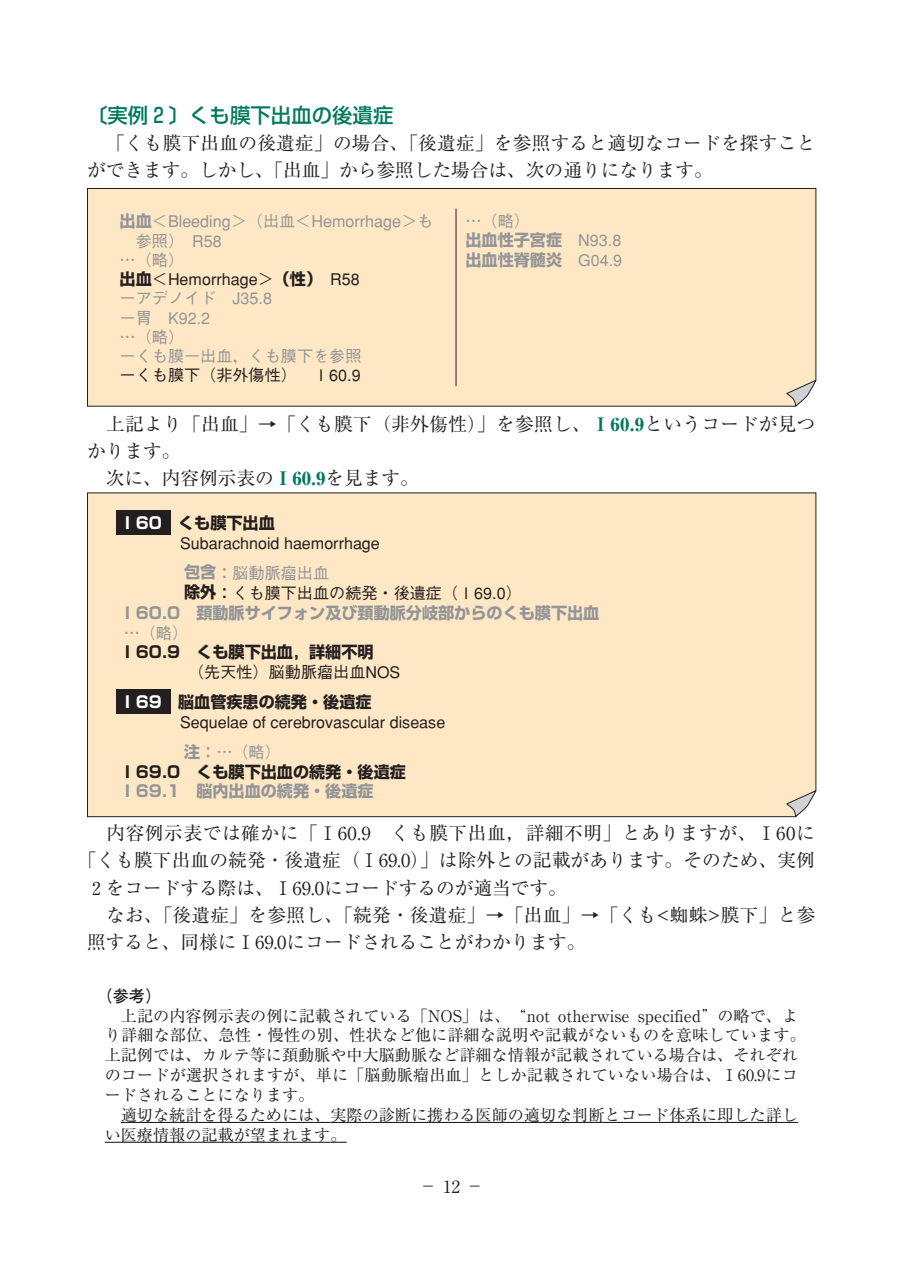
<style>
.page{position:relative;width:903px;height:1275px;background:#fff}
.page>*{position:absolute;margin:0;border:0;box-sizing:border-box;transform-origin:0 0}
.t1{font:500 20.47px "Shin Go";color:#017a5e}
.t2{font:18.72px/27.3px "Ryumin";letter-spacing:.005em;color:#231f20}
.t3{font:18.72px "Ryumin";letter-spacing:.03em;color:#231f20}
.t4{font:17.5px "Ryumin";color:#231f20}
.t5{font:16.1px/19.8px "Ryumin";letter-spacing:.005em;color:#231f20}
.t6{font:500 16.1px/29.8px "Gothic BBB";color:#231f20}
.t7{font:500 16.1px/19.2px "Gothic BBB";color:#939598}
.t8{font:700 16.1px/19.2px "Shin Go";color:#939598}
.t9{font:700 16.1px "Shin Go";color:#231f20}
.t10{font:700 16.1px "Futo Go B101";color:#231f20}
.s1{font-family:"Shin Go";font-weight:700}
.s2{font-family:"Shin Go";font-weight:700;color:#231f20}
.s3{color:#231f20}
.s4{font-family:"Gothic BBB";font-weight:500}
.s5{font-weight:800;color:#017a5e}
.s6{color:#fff}
.s7{font-family:"Shin Go";font-weight:700;color:#939598}
.s8{color:#939598}
</style>
<div class="page">
<div style="left:87px;top:492px;width:730px;height:325px;background:#fee7c4"></div>
<svg style="left:786px;top:790px;width:30px;height:27px"></svg>
<div style="left:117px;top:510px;width:54px;height:25px;background:#231f20"></div>
<div style="left:117px;top:689px;width:54px;height:25px;background:#231f20"></div>
<hr style="left:121px;top:1122px;width:193px;height:1px;background:#231f20">
<svg style="left:314px;top:1122px;width:16px;height:1px"></svg>
<hr style="left:330px;top:1122px;width:468px;height:1px;background:#231f20">
<hr style="left:105px;top:1142px;width:225px;height:1px;background:#231f20">
<svg style="left:330px;top:1142px;width:17px;height:1px"></svg>
<div style="left:87px;top:188px;width:730px;height:219px;background:#fee7c4"></div>
<svg style="left:786px;top:380px;width:30px;height:27px"></svg>
<hr style="left:456px;top:209px;width:1px;height:177px;background:#231f20">
<p class="t1" style="left:87px;top:102px;width:308px">〔実例２〕くも膜下出血の後遺症</p>
<p class="t2" style="left:87px;top:129px;width:730px;text-indent:19px">「くも膜下出血の後遺症」の場合、「後遺症」を参照すると適切なコードを探すことができます。しかし、「出血」から参照した場合は、次の通りになります。</p>
<p class="t7" style="left:120px;top:212px;width:315px"><span class="s1">出血</span>＜Bleeding＞（出血＜Hemorrhage＞も　参照） R58<br>…（略）<br><span class="s2">出血</span><span class="s3">＜Hemorrhage＞</span><span class="s2">（性）</span> <span class="s3">R58<br></span>－アデノイド J35.8<br>－胃　K92.2<br>…（略）<br>－くも膜－出血，くも膜下を参照</p>
<p class="t6" style="left:120px;top:361px;width:242px">－くも膜下（非外傷性） Ｉ60.9</p>
<p class="t7" style="left:465px;top:212px;width:66px">…（略）</p>
<p class="t8" style="left:465px;top:230px;width:158px">出血性子宮症 <span class="s4">N93.8</span>出血性脊髄炎 <span class="s4">G04.9</span></p>
<p class="t2" style="left:106px;top:410px;width:711px">上記より「出血」→「くも膜下（非外傷性）」を参照し、<span class="s5">Ｉ60.9</span>というコードが見つ</p>
<p class="t2" style="left:87px;top:437px;width:95px">かります。</p>
<p class="t2" style="left:106px;top:464px;width:314px">次に、内容例示表の<span class="s5">Ｉ60.9</span>を見ます。</p>
<p class="t9" style="left:120px;top:512px;width:157px"><span class="s6">Ｉ60</span> くも膜下出血</p>
<p class="t6" style="left:180px;top:529px;width:201px">Subarachnoid haemorrhage<span class="s7">包含</span><span class="s8">：脳動脈瘤出血</span></p>
<p class="t6" style="left:184px;top:579px;width:339px"><span class="s1">除外</span>：くも膜下出血の続発・後遺症（Ｉ69.0）</p>
<p class="t8" style="left:120px;top:602px;width:481px">Ｉ60.0 頚動脈サイフォン及び頚動脈分岐部からのくも膜下出血</p>
<p class="t7" style="left:124px;top:623px;width:66px">…（略）</p>
<p class="t9" style="left:120px;top:641px;width:255px">Ｉ60.9 くも膜下出血，詳細不明</p>
<p class="t6" style="left:188px;top:658px;width:214px">（先天性）脳動脈瘤出血NOS</p>
<p class="t9" style="left:120px;top:691px;width:253px"><span class="s6">Ｉ69</span> 脳血管疾患の続発・後遺症</p>
<p class="t6" style="left:180px;top:708px;width:267px">Sequelae of cerebrovascular disease<span class="s7">注</span><span class="s8">：…（略）</span></p>
<p class="t9" style="left:120px;top:761px;width:288px">Ｉ69.0 くも膜下出血の続発・後遺症</p>
<p class="t8" style="left:120px;top:781px;width:255px">Ｉ69.1 脳内出血の続発・後遺症</p>
<p class="t3" style="left:106px;top:822px;width:710px">内容例示表では確かに「Ｉ60.9 くも膜下出血，詳細不明」とありますが、Ｉ60に</p>
<p class="t2" style="left:78px;top:846px;width:739px">「くも膜下出血の続発・後遺症（Ｉ69.0）」は除外との記載があります。そのため、実例</p>
<p class="t2" style="left:87px;top:874px;width:481px">２をコードする際は、Ｉ69.0にコードするのが適当です。</p>
<p class="t2" style="left:106px;top:901px;width:711px">なお、「後遺症」を参照し、「続発・後遺症」→「出血」→「くも&lt;蜘蛛&gt;膜下」と参</p>
<p class="t2" style="left:87px;top:928px;width:500px">照すると、同様にＩ69.0にコードされることがわかります。</p>
<p class="t10" style="left:97px;top:986px;width:66px">（参考）</p>
<p class="t5" style="left:105px;top:1005px;width:703px;text-indent:16px">上記の内容例示表の例に記載されている「NOS」は、 not otherwise specified の略で、より詳細な部位、急性・慢性の別、性状など他に詳細な説明や記載がないものを意味しています。上記例では、カルテ等に頚動脈や中大脳動脈など詳細な情報が記載されている場合は、それぞれのコードが選択されますが、単に「脳動脈瘤出血」としか記載されていない場合は、Ｉ60.9にコードされることになります。</p>
<p class="t5" style="left:105px;top:1105px;width:695px;text-indent:16px">適切な統計を得るためには、実際の診断に携わる医師の適切な判断とコード体系に即した詳しい医療情報の記載が望まれます。</p>
<p class="t4" style="left:419px;top:1176px;width:66px">－12－</p>
</div>
